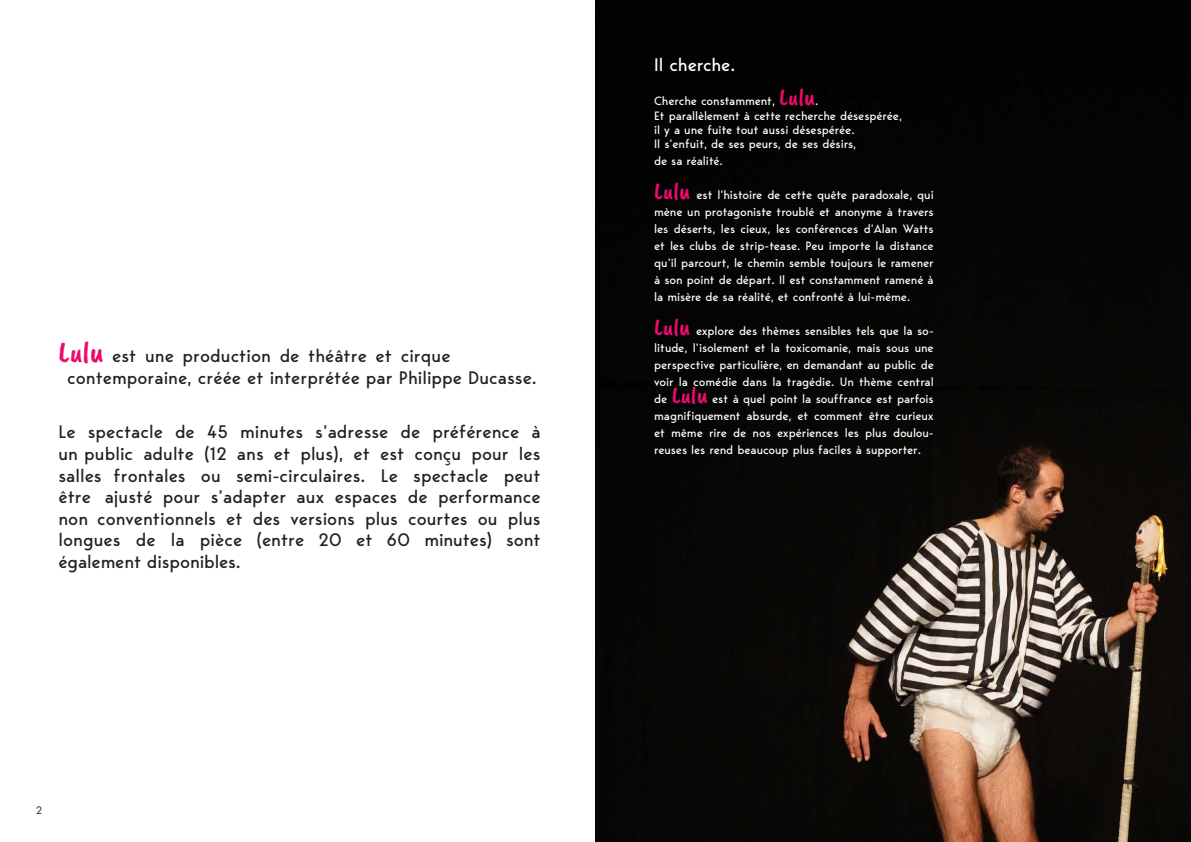
<style>
.page{position:relative;width:1191px;height:842px;background:#fff}
.page>*{position:absolute;margin:0;border:0;box-sizing:border-box;transform-origin:0 0}
.t1{font:18px/21.6px "Bergen Sans";color:#231f20}
.t2{font:18px "Bergen Sans";letter-spacing:-.01em;color:#fff}
.t3{font:12px/17px "Bergen Sans";letter-spacing:-.01em;color:#fff;text-align:justify}
.t4{font:10px "Futura Std";color:#231f20}
.s1{font-family:"Caveat Brush";font-size:30px;color:#ea0b6d}
.s2{font-family:"Caveat Brush";font-size:24px;color:#ea0b6d}
</style>
<div class="page">
<img style="left:595px;top:0;width:596px;height:842px">
<p class="t1" style="left:67px;top:345px;width:471px;line-height:22.2px;text-indent:-9px"><span class="s1">Lulu</span> est une production de théâtre et cirque contemporaine, créée et interprétée par Philippe Ducasse.</p>
<p class="t1" style="left:58px;top:421px;width:483px;text-align:justify">Le spectacle de 45 minutes s’adresse de préférence à un public adulte (12 ans et plus), et est conçu pour les salles frontales ou semi-circulaires. Le spectacle peut être ajusté pour s’adapter aux espaces de performance non conventionnels et des versions plus courtes ou plus longues de la pièce (entre 20 et 60 minutes) sont également disponibles.</p>
<p class="t4" style="left:36px;top:804px;width:8px">2</p>
<p class="t2" style="left:654px;top:53px;width:83px">Il cherche.</p>
<p class="t3" style="left:654px;top:92px;width:166px">Cherche constamment, <span class="s2">Lulu</span>.</p>
<p class="t3" style="left:654px;top:107px;width:249px">Et parallèlement à cette recherche désespérée,</p>
<p class="t3" style="left:654px;top:121px;width:202px">il y a une fuite tout aussi désespérée.</p>
<p class="t3" style="left:654px;top:136px;width:204px">Il s’enfuit, de ses peurs, de ses désirs,</p>
<p class="t3" style="left:654px;top:153px;width:70px">de sa réalité.</p>
<p class="t3" style="left:654px;top:187px;width:281px"><span class="s2">Lulu</span> est l’histoire de cette quête paradoxale, qui mène un protagoniste troublé et anonyme à travers les déserts, les cieux, les conférences d’Alan Watts et les clubs de strip-tease. Peu importe la distance qu’il parcourt, le chemin semble toujours le ramener à son point de départ. Il est constamment ramené à la misère de sa réalité, et confronté à lui-même.</p>
<p class="t3" style="left:654px;top:323px;width:281px"><span class="s2">Lulu</span> explore des thèmes sensibles tels que la so&shy;litude, l’isolement et la toxicomanie, mais sous une perspective particulière, en demandant au public de voir la comédie dans la tragédie. Un thème central de <span class="s2">Lulu</span> est à quel point la souffrance est parfois magnifiquement absurde, et comment être curieux et même rire de nos expériences les plus doulou&shy;reuses les rend beaucoup plus faciles à supporter.</p>
</div>
